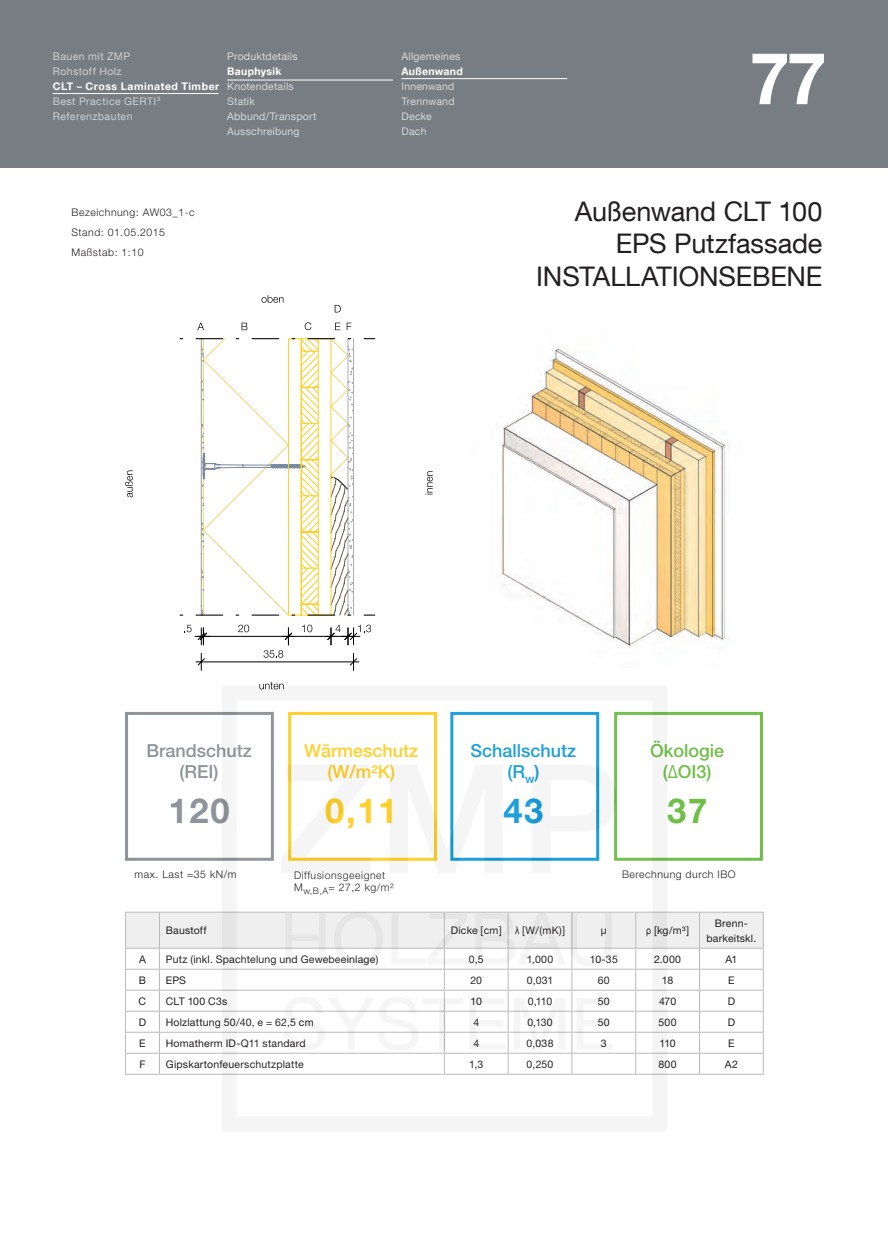
<style>
.page{position:relative;width:888px;height:1258px;background:#fff}
.page>*{position:absolute;margin:0;border:0;box-sizing:border-box;transform-origin:0 0}
.t1{font:700 72px "Helvetica Neue LT Com";color:#fff}
.t2{font:700 34.5px "Helvetica Neue";color:#ffcf24}
.t3{font:700 34.5px "Helvetica Neue";color:#8f939a}
.t4{font:700 34.5px "Helvetica Neue";color:#70bf49}
.t5{font:700 34.5px "Helvetica Neue";color:#179dd9}
.Überschrift_2{font:27px "Helvetica Neue LT Com";letter-spacing:-.005em;color:#231f20}
.t6{font:500 18px "Helvetica Neue";color:#ffcf24}
.t7{font:500 18px "Helvetica Neue";color:#179dd9}
.t8{font:500 18px "Helvetica Neue";color:#8f939a}
.t9{font:500 18px "Helvetica Neue";color:#70bf49}
.Tabellen___Texte___l{font:10.5px "Helvetica Neue";letter-spacing:.015em;color:#231f20}
.Tabellen___Texte___z{font:10.5px/15px "Helvetica Neue";letter-spacing:.015em;color:#231f20;text-align:center}
.t10{font:300 10.5px "Helvetica Neue";letter-spacing:.05em;color:#231f20}
.t11{font:10.5px/15px "Helvetica Neue LT Com";letter-spacing:.02em;color:#d7d7d9}
.t12{font:10.5px/15px "Helvetica Neue LT Com";letter-spacing:.045em;color:#cdd0d3}
.t13{font:700 10.5px "Helvetica Neue LT Com";letter-spacing:.045em;color:#fff}
.t14{font:700 10.5px "Helvetica Neue LT Com";letter-spacing:.025em;color:#fff}
.s1{font-family:"Arial Narrow";font-weight:400}
.s2{font-family:"Arial Narrow"}
</style>
<div class="page">
<div style="left:0;top:0;width:888px;height:168px;background:#787d83"></div>
<hr style="left:227px;top:80px;width:166px;height:1px;background:#fff">
<hr style="left:401px;top:78px;width:166px;height:1px;background:#fff">
<hr style="left:53px;top:93px;width:166px;height:1px;background:#fff">
<hr style="left:125px;top:1074px;width:34px;height:1px;background:#bababa">
<hr style="left:159px;top:1074px;width:285px;height:1px;background:#bababa">
<hr style="left:636px;top:1074px;width:63px;height:1px;background:#bababa">
<hr style="left:699px;top:1074px;width:65px;height:1px;background:#bababa">
<svg style="left:125px;top:912px;width:639px;height:162px"></svg>
<hr style="left:159px;top:990px;width:285px;height:1px;background:#bababa">
<hr style="left:636px;top:990px;width:63px;height:1px;background:#bababa">
<hr style="left:699px;top:990px;width:65px;height:1px;background:#bababa">
<div style="left:614px;top:712px;width:149px;height:149px;border:3px solid #70bf49"></div>
<div style="left:125px;top:712px;width:149px;height:149px;border:3px solid #8f939a"></div>
<img style="left:360px;top:338px;width:370px;height:310px">
<svg style="left:125px;top:470px;width:8px;height:27px"></svg>
<svg style="left:425px;top:471px;width:8px;height:24px"></svg>
<svg style="left:259px;top:682px;width:25px;height:4px"></svg>
<svg style="left:197px;top:323px;width:7px;height:7px"></svg>
<svg style="left:261px;top:295px;width:22px;height:8px"></svg>
<svg style="left:305px;top:322px;width:6px;height:8px"></svg>
<svg style="left:242px;top:323px;width:5px;height:7px"></svg>
<svg style="left:335px;top:305px;width:6px;height:7px"></svg>
<svg style="left:335px;top:323px;width:5px;height:7px"></svg>
<svg style="left:347px;top:323px;width:4px;height:7px"></svg>
<svg style="left:184px;top:625px;width:187px;height:45px"></svg>
<svg style="left:180px;top:338px;width:195px;height:278px"></svg>
<img style="left:222px;top:686px;width:444px;height:389px">
<p class="t12" style="left:53px;top:49px;width:79px">Bauen mit ZMP<br>Rohstoff Holz</p>
<p class="t13" style="left:53px;top:80px;width:168px">CLT – Cross Laminated Timber</p>
<p class="t12" style="left:53px;top:94px;width:109px">Best Practice GERTI³<br>Referenzbauten</p>
<p class="t11" style="left:227px;top:49px;width:72px">Produktdetails</p>
<p class="t13" style="left:227px;top:65px;width:56px">Bauphysik</p>
<p class="t11" style="left:227px;top:79px;width:91px">Knotendetails<br>Statik<br>Abbund/Transport<br>Ausschreibung</p>
<p class="t10" style="left:72px;top:206px;width:125px">Bezeichnung: AW03_1-c</p>
<p class="t10" style="left:72px;top:226px;width:95px">Stand: 01.05.2015</p>
<p class="t10" style="left:72px;top:246px;width:74px">Maßstab: 1:10</p>
<p class="t11" style="left:401px;top:49px;width:61px">Allgemeines</p>
<p class="t14" style="left:401px;top:65px;width:63px">Außenwand</p>
<p class="t11" style="left:401px;top:79px;width:55px">Innenwand<br>Trennwand<br>Decke<br>Dach</p>
<h1 class="t1" style="left:750px;top:33px;width:79px">77</h1>
<p class="Überschrift_2" style="left:575px;top:195px;width:249px">Außenwand CLT 100</p>
<p class="Überschrift_2" style="left:616px;top:227px;width:208px">EPS Putzfassade</p>
<p class="Überschrift_2" style="left:536px;top:259px;width:288px">INSTALLATIONSEBENE</p>
<p class="t8" style="left:146px;top:740px;width:107px">Brandschutz</p>
<p class="t8" style="left:180px;top:761px;width:41px">(REI)</p>
<p class="t3" style="left:169px;top:789px;width:62px">120</p>
<p class="t6" style="left:304px;top:740px;width:116px">Wärmeschutz</p>
<p class="t6" style="left:327px;top:761px;width:69px">(W/m²K)</p>
<p class="t2" style="left:325px;top:789px;width:74px">0,11</p>
<p class="t10" style="left:135px;top:867px;width:103px">max. Last =35 kN/m</p>
<p class="t10" style="left:294px;top:868px;width:93px">Diffusionsgeeignet</p>
<p class="t10" style="left:294px;top:881px;width:101px">M<sub>w,B,A</sub>= 27,2 kg/m²</p>
<p class="t7" style="left:471px;top:740px;width:107px">Schallschutz</p>
<p class="t7" style="left:507px;top:761px;width:34px">(R<sub>w</sub>)</p>
<p class="t5" style="left:503px;top:789px;width:42px">43</p>
<p class="t9" style="left:650px;top:740px;width:76px">Ökologie</p>
<p class="t9" style="left:663px;top:761px;width:50px">(<span class="s1">Δ</span>OI3)</p>
<p class="t4" style="left:667px;top:789px;width:42px">37</p>
<p class="t10" style="left:622px;top:867px;width:115px">Berechnung durch IBO</p>
<p class="Tabellen___Texte___l" style="left:166px;top:924px;width:42px">Baustoff</p>
<p class="Tabellen___Texte___z" style="left:451px;top:923px;width:53px">Dicke [cm]</p>
<p class="Tabellen___Texte___z" style="left:515px;top:923px;width:51px"><span class="s2">λ</span> [W/(mK)]</p>
<p class="Tabellen___Texte___z" style="left:601px;top:923px;width:7px">μ</p>
<p class="Tabellen___Texte___z" style="left:646px;top:923px;width:44px"><span class="s2">ρ</span> [kg/m³]</p>
<p class="Tabellen___Texte___z" style="left:706px;top:915px;width:51px">Brenn&shy;barkeitskl.</p>
<p class="Tabellen___Texte___l" style="left:139px;top:953px;width:8px">A</p>
<p class="Tabellen___Texte___l" style="left:166px;top:953px;width:214px">Putz (inkl. Spachtelung und Gewebeeinlage)</p>
<p class="Tabellen___Texte___z" style="left:469px;top:951px;width:16px">0,5</p>
<p class="Tabellen___Texte___z" style="left:527px;top:951px;width:28px">1,000</p>
<p class="Tabellen___Texte___z" style="left:590px;top:951px;width:30px">10-35</p>
<p class="Tabellen___Texte___z" style="left:654px;top:951px;width:29px">2.000</p>
<p class="Tabellen___Texte___z" style="left:725px;top:951px;width:14px">A1</p>
<p class="Tabellen___Texte___l" style="left:139px;top:974px;width:9px">B</p>
<p class="Tabellen___Texte___l" style="left:166px;top:974px;width:22px">EPS</p>
<p class="Tabellen___Texte___z" style="left:470px;top:972px;width:13px">20</p>
<p class="Tabellen___Texte___z" style="left:527px;top:972px;width:28px">0,031</p>
<p class="Tabellen___Texte___z" style="left:598px;top:972px;width:13px">60</p>
<p class="Tabellen___Texte___z" style="left:662px;top:972px;width:13px">18</p>
<p class="Tabellen___Texte___z" style="left:728px;top:972px;width:8px">E</p>
<p class="Tabellen___Texte___l" style="left:139px;top:995px;width:9px">C</p>
<p class="Tabellen___Texte___l" style="left:166px;top:995px;width:63px">CLT 100 C3s</p>
<p class="Tabellen___Texte___z" style="left:471px;top:993px;width:13px">10</p>
<p class="Tabellen___Texte___z" style="left:528px;top:993px;width:26px">0,110</p>
<p class="Tabellen___Texte___z" style="left:598px;top:993px;width:13px">50</p>
<p class="Tabellen___Texte___z" style="left:659px;top:993px;width:19px">470</p>
<p class="Tabellen___Texte___z" style="left:728px;top:993px;width:9px">D</p>
<p class="Tabellen___Texte___l" style="left:139px;top:1016px;width:9px">D</p>
<p class="Tabellen___Texte___l" style="left:166px;top:1016px;width:149px">Holzlattung 50/40, e = 62,5 cm</p>
<p class="Tabellen___Texte___z" style="left:473px;top:1014px;width:7px">4</p>
<p class="Tabellen___Texte___z" style="left:527px;top:1014px;width:27px">0,130</p>
<p class="Tabellen___Texte___z" style="left:598px;top:1014px;width:13px">50</p>
<p class="Tabellen___Texte___z" style="left:659px;top:1014px;width:20px">500</p>
<p class="Tabellen___Texte___z" style="left:728px;top:1014px;width:9px">D</p>
<p class="Tabellen___Texte___l" style="left:139px;top:1037px;width:8px">E</p>
<p class="Tabellen___Texte___l" style="left:166px;top:1037px;width:141px">Homatherm ID-Q11 standard</p>
<p class="Tabellen___Texte___z" style="left:473px;top:1035px;width:7px">4</p>
<p class="Tabellen___Texte___z" style="left:527px;top:1035px;width:28px">0,038</p>
<p class="Tabellen___Texte___z" style="left:601px;top:1035px;width:7px">3</p>
<p class="Tabellen___Texte___z" style="left:659px;top:1035px;width:18px">110</p>
<p class="Tabellen___Texte___z" style="left:728px;top:1035px;width:8px">E</p>
<p class="Tabellen___Texte___l" style="left:139px;top:1058px;width:8px">F</p>
<p class="Tabellen___Texte___l" style="left:166px;top:1058px;width:139px">Gipskartonfeuerschutzplatte</p>
<p class="Tabellen___Texte___z" style="left:469px;top:1056px;width:16px">1,3</p>
<p class="Tabellen___Texte___z" style="left:527px;top:1056px;width:28px">0,250</p>
<p class="Tabellen___Texte___z" style="left:658px;top:1056px;width:20px">800</p>
<p class="Tabellen___Texte___z" style="left:725px;top:1056px;width:15px">A2</p>
</div>
